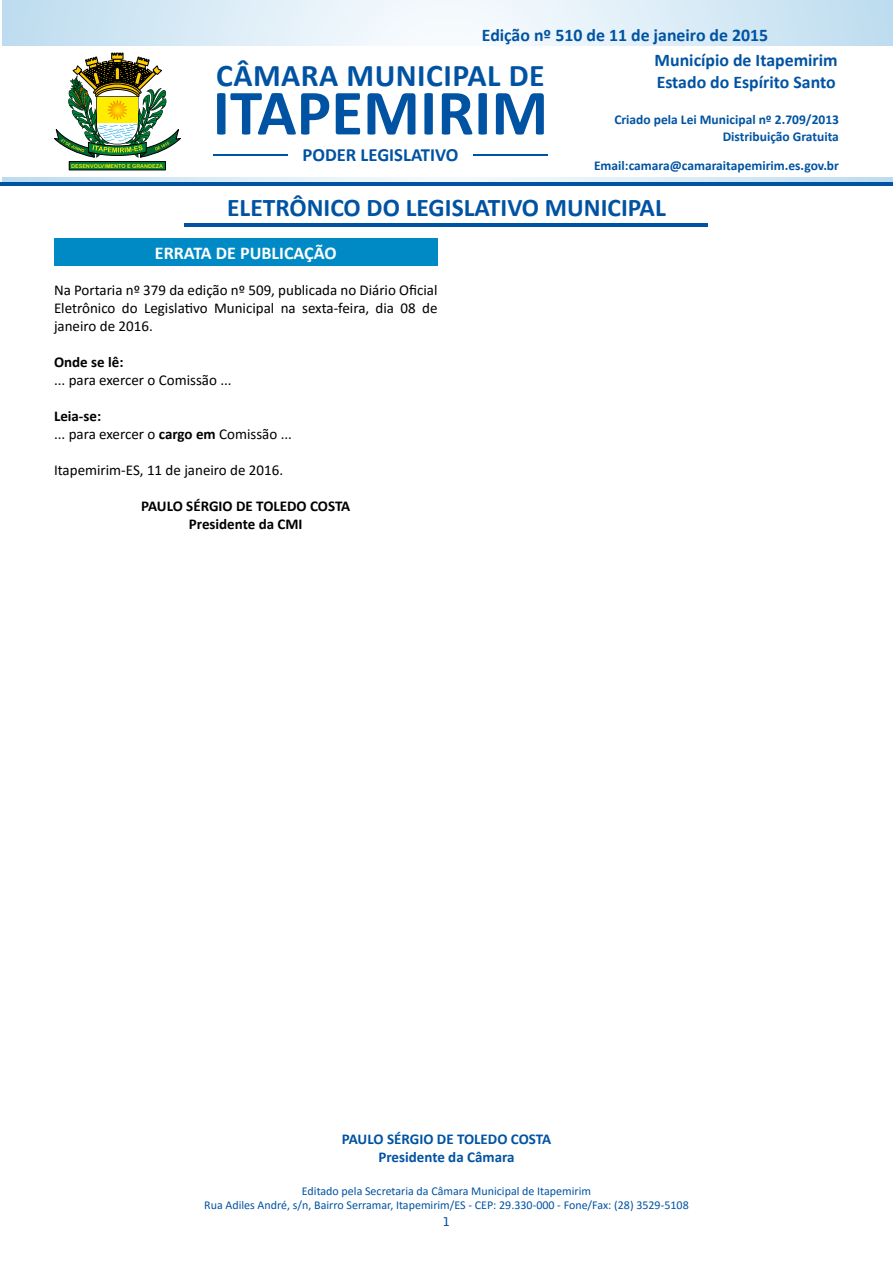
<style>
.page{position:relative;width:893px;height:1263px;background:#fff}
.page>*{position:absolute;margin:0;border:0;box-sizing:border-box;transform-origin:0 0}
.t1{font:700 65.1px "Calibri";color:#0053a2}
.t2{font:700 31.65px "Calibri";letter-spacing:.015em;color:#0053a2}
.t3{font:700 25.5px "Calibri";color:#0053a2}
.t4{font:700 18.6px "Calibri";color:#0053a2}
.t5{font:700 18px "Calibri";color:#fff}
.t6{font:700 17.85px/21.3px "Calibri";color:#0053a2}
.t7{font:15px/18px "Calibri";color:#000;text-align:justify}
.t8{font:700 15px/18px "Calibri";color:#000;text-align:center}
.t9{font:700 15px/18px "Calibri";color:#0053a2;text-align:center}
.t10{font:700 13.5px/16.2px "Calibri";color:#0053a2;text-align:right}
.t11{font:12px/14.4px "Calibri";color:#0053a2;text-align:center}
.t12{font:700 12px "Bell Gothic Std";color:#0053a2}
.t13{font:5.4px "Arial Rounded MT Bold";color:#ffed00}
.s1{font-weight:700}
</style>
<div class="page">
<svg style="left:3px;top:0;width:890px;height:182px"></svg>
<div style="left:3px;top:46px;width:890px;height:131px;background:#fff"></div>
<hr style="left:0;top:182px;width:893px;height:3px;background:#0053a2">
<hr style="left:185px;top:223px;width:523px;height:4px;background:#0053a2">
<div style="left:69px;top:162px;width:96px;height:8px;background:#008038"></div>
<div style="left:69px;top:161px;width:97px;height:9px;border:1px solid #000"></div>
<svg style="left:54px;top:53px;width:127px;height:105px"></svg>
<hr style="left:213px;top:155px;width:74px;height:1px;background:#0053a2">
<hr style="left:473px;top:155px;width:75px;height:1px;background:#0053a2">
<div style="left:54px;top:238px;width:383px;height:28px;background:#008ac5"></div>
<p class="t6" style="left:482px;top:24px;width:288px">Edição nº 510 de 11 de janeiro de 2015</p>
<p class="t13" style="left:71px;top:163px;width:93px">DESENVOLVIMENTO E GRANDEZA</p>
<h2 class="t2" style="left:216px;top:53px;width:330px">CÂMARA MUNICIPAL DE</h2>
<h1 class="t1" style="left:213px;top:67px;width:337px">ITAPEMIRIM</h1>
<p class="t4" style="left:302px;top:142px;width:157px">PODER LEGISLATIVO</p>
<p class="t6" style="left:655px;top:49px;width:185px">Município de Itapemirim<br>Estado do Espírito Santo</p>
<p class="t10" style="left:614px;top:111px;width:226px">Criado pela Lei Municipal nº 2.709/2013<br>Distribuição Gratuita</p>
<p class="t10" style="left:594px;top:157px;width:246px">Email:camara@camaraitapemirim.es.gov.br</p>
<h3 class="t3" style="left:227px;top:190px;width:440px">ELETRÔNICO DO LEGISLATIVO MUNICIPAL</h3>
<p class="t5" style="left:155px;top:240px;width:183px">ERRATA DE PUBLICAÇÃO</p>
<p class="t7" style="left:54px;top:281px;width:385px">Na Portaria nº 379 da edição nº 509, publicada no Diário Oficial Eletrônico do Legislativo Municipal na sexta-feira, dia 08 de janeiro de 2016.</p>
<p class="t8" style="left:54px;top:353px;width:71px">Onde se lê:</p>
<p class="t7" style="left:54px;top:371px;width:179px">... para exercer o Comissão ...</p>
<p class="t7" style="left:54px;top:407px;width:240px"><span class="s1">Leia-se:<br></span>... para exercer o <span class="s1">cargo em</span> Comissão ...</p>
<p class="t7" style="left:54px;top:461px;width:231px">Itapemirim-ES, 11 de janeiro de 2016.</p>
<p class="t8" style="left:141px;top:497px;width:211px">PAULO SÉRGIO DE TOLEDO COSTA<br>Presidente da CMI</p>
<p class="t9" style="left:342px;top:1130px;width:211px">PAULO SÉRGIO DE TOLEDO COSTA<br>Presidente da Câmara</p>
<p class="t11" style="left:204px;top:1183px;width:486px">Editado pela Secretaria da Câmara Municipal de Itapemirim<br>Rua Adiles André, s/n, Bairro Serramar, Itapemirim/ES - CEP: 29.330-000 - Fone/Fax: (28) 3529-5108</p>
<p class="t12" style="left:443px;top:1214px;width:8px">1</p>
</div>
